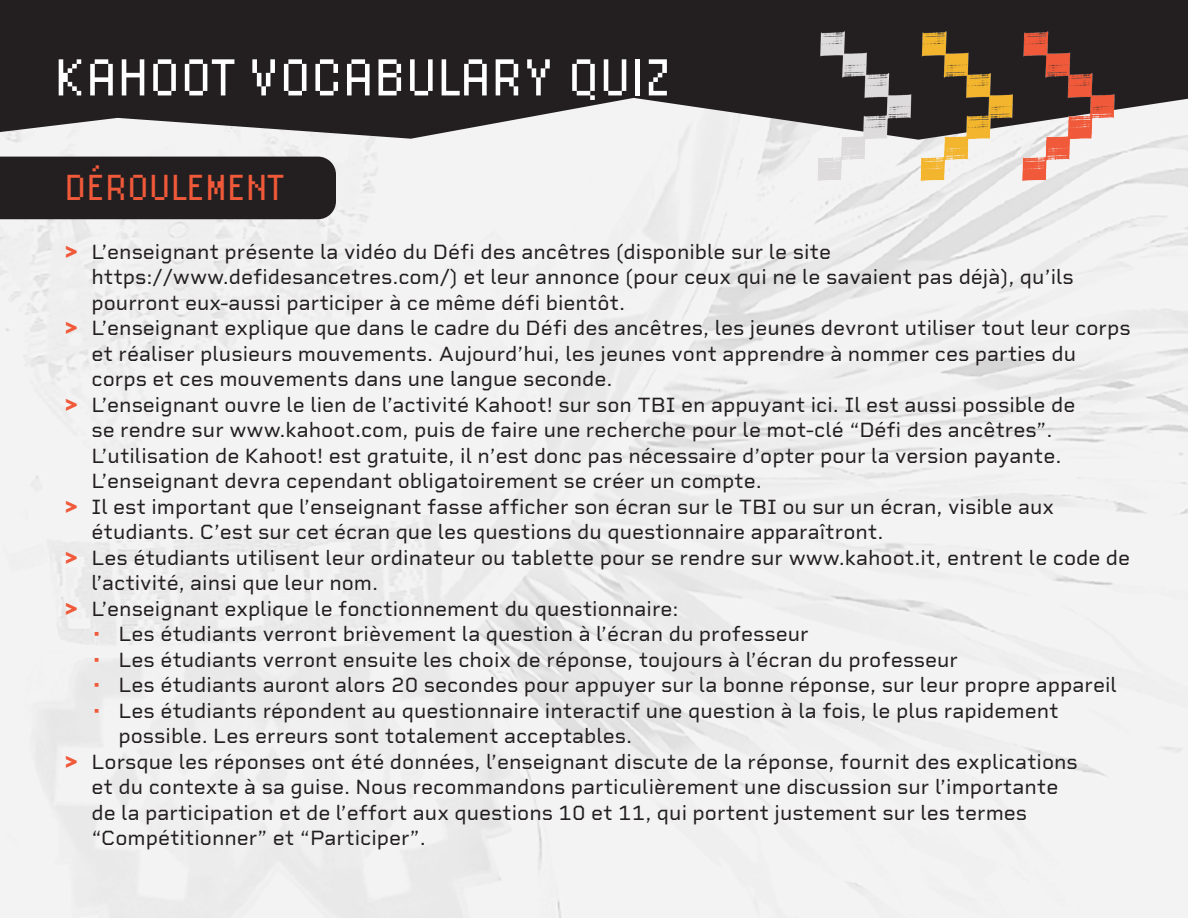
<style>
.page{position:relative;width:1188px;height:918px;background:#fff}
.page>*{position:absolute;margin:0;border:0;box-sizing:border-box;transform-origin:0 0}
.t1{font:54px "Lo Res 12 OT";color:#fff}
.t2{font:37.5px "Lo Res 12 OT";color:#f05939}
.t3{font:21px/25.5px "Rigid Square";color:#231f20}
.s1{font-weight:800;color:#f05939}
.s2{color:#f05939}
</style>
<div class="page">
<div style="left:0;top:157px;width:336px;height:62px;background:#231f20"></div>
<svg style="left:0;top:0;width:1188px;height:140px;background:#3f3b3c"></svg>
<img style="left:792px;top:11px;width:344px;height:187px">
<p class="t1" style="left:54px;top:41px;width:619px">KAHOOT VOCABULARY QUIZ</p>
<p class="t2" style="left:64px;top:162px;width:220px">DÉROULEMENT</p>
<p class="t3" style="left:92px;top:239px;width:984px;text-indent:-27px"><span class="s1">&gt;</span> L’enseignant présente la vidéo du Défi des ancêtres (disponible sur le site https://www.defidesancetres.com/) et leur annonce (pour ceux qui ne le savaient pas déjà), qu’ils pourront eux-aussi participer à ce même défi bientôt.</p>
<p class="t3" style="left:92px;top:315px;width:1041px;text-indent:-27px"><span class="s1">&gt;</span> L’enseignant explique que dans le cadre du Défi des ancêtres, les jeunes devront utiliser tout leur corps et réaliser plusieurs mouvements. Aujourd’hui, les jeunes vont apprendre à nommer ces parties du corps et ces mouvements dans une langue seconde.</p>
<p class="t3" style="left:92px;top:392px;width:985px;text-indent:-27px"><span class="s1">&gt;</span> L’enseignant ouvre le lien de l’activité Kahoot! sur son TBI en appuyant ici. Il est aussi possible de se rendre sur www.kahoot.com, puis de faire une recherche pour le mot-clé “Défi des ancêtres”.<br>L’utilisation de Kahoot! est gratuite, il n’est donc pas nécessaire d’opter pour la version payante.<br>L’enseignant devra cependant obligatoirement se créer un compte.</p>
<p class="t3" style="left:92px;top:494px;width:964px;text-indent:-27px"><span class="s1">&gt;</span> Il est important que l’enseignant fasse afficher son écran sur le TBI ou sur un écran, visible aux étudiants. C’est sur cet écran que les questions du questionnaire apparaîtront.</p>
<p class="t3" style="left:92px;top:545px;width:1040px;text-indent:-27px"><span class="s1">&gt;</span> Les étudiants utilisent leur ordinateur ou tablette pour se rendre sur www.kahoot.it, entrent le code de l’activité, ainsi que leur nom.</p>
<p class="t3" style="left:64px;top:596px;width:616px"><span class="s1">&gt;</span> L’enseignant explique le fonctionnement du questionnaire:</p>
<p class="t3" style="left:92px;top:621px;width:719px"><span class="s2">•</span> Les étudiants verront brièvement la question à l’écran du professeur</p>
<p class="t3" style="left:92px;top:647px;width:868px"><span class="s2">•</span> Les étudiants verront ensuite les choix de réponse, toujours à l’écran du professeur</p>
<p class="t3" style="left:92px;top:672px;width:1027px"><span class="s2">•</span> Les étudiants auront alors 20 secondes pour appuyer sur la bonne réponse, sur leur propre appareil</p>
<p class="t3" style="left:118px;top:698px;width:942px;text-indent:-27px"><span class="s2">•</span> Les étudiants répondent au questionnaire interactif une question à la fois, le plus rapidement possible. Les erreurs sont totalement acceptables.</p>
<p class="t3" style="left:92px;top:749px;width:988px;text-indent:-27px"><span class="s1">&gt;</span> Lorsque les réponses ont été données, l’enseignant discute de la réponse, fournit des explications et du contexte à sa guise. Nous recommandons particulièrement une discussion sur l’importante de la participation et de l’effort aux questions 10 et 11, qui portent justement sur les termes “Compétitionner” et “Participer”.</p>
</div>
